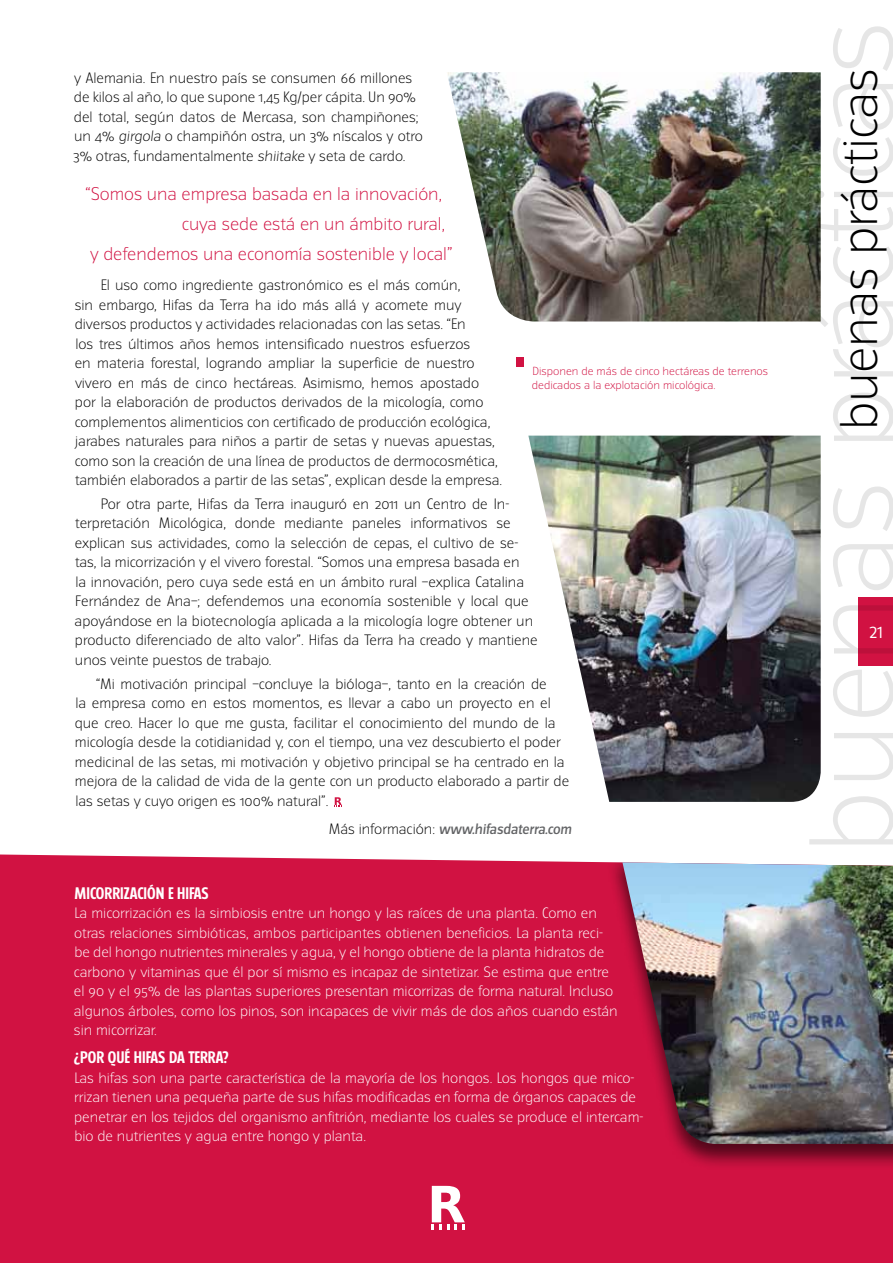
<style>
.page{position:relative;width:893px;height:1263px;background:#fff}
.page>*{position:absolute;margin:0;border:0;box-sizing:border-box;transform-origin:0 0}
.t1{font:300 107.25px "Turmino";color:#000}
.t2{font:700 50.1px "DejaVu Sans";color:#fff}
.t3{font:300 47.4px "Turmino";letter-spacing:-.01em;color:#000}
.t4{font:300 16.5px "Turmino";color:#d11242}
.t5{font:16.5px "Turmino LF";color:#fff}
.t6{font:700 15px "Turmino";color:#fff}
.t7{font:300 13.5px/19.5px "Turmino";color:#000}
.t8{font:300 13.5px/19.5px "Turmino";color:#fff}
.t9{font:500 13.5px "Turmino";color:#636466}
.t10{font:300 10.5px/13.5px "Turmino";color:#d11242}
.s1{font-weight:300;color:#000}
</style>
<div class="page">
<img style="left:528px;top:436px;width:293px;height:366px">
<div style="left:859px;top:597px;width:34px;height:68px;background:#d11242"></div>
<img style="left:447px;top:72px;width:374px;height:249px">
<div style="left:517px;top:357px;width:7px;height:10px;background:#d11242"></div>
<div style="left:0;top:854px;width:893px;height:409px;background:#d11242"></div>
<div style="left:607px;top:854px;width:286px;height:316px;background:#000;opacity:.6"></div>
<img style="left:622px;top:862px;width:271px;height:282px">
<svg style="left:335px;top:797px;width:7px;height:9px"></svg>
<svg style="left:432px;top:1224px;width:17px;height:5px"></svg>
<p class="t7" style="left:73px;top:68px;width:351px">y Alemania. En nuestro país se consumen 66 millones de kilos al año, lo que supone 1,45 Kg/per cápita. Un 90% del total, según datos de Mercasa, son champiñones; un 4% girgola o champiñón ostra, un 3% níscalos y otro 3% otras, fundamentalmente shiitake y seta de cardo.</p>
<p class="t4" style="left:85px;top:185px;width:358px">“Somos una empresa basada en la innovación,</p>
<p class="t4" style="left:182px;top:215px;width:265px">cuya sede está en un ámbito rural,</p>
<p class="t4" style="left:90px;top:245px;width:364px">y defendemos una economía sostenible y local”</p>
<p class="t7" style="left:75px;top:276px;width:429px;text-indent:26px">El uso como ingrediente gastronómico es el más común,<br>sin embargo, Hifas da Terra ha ido más allá y acomete muy diversos productos y actividades relacionadas con las setas. “En<br>los tres últimos años hemos intensificado nuestros esfuerzos<br>en materia forestal, logrando ampliar la superficie de nuestro vivero en más de cinco hectáreas. Asimismo, hemos apostado por la elaboración de productos derivados de la micología, como complementos alimenticios con certificado de producción ecológica, jarabes naturales para niños a partir de setas y nuevas apuestas, como son la creación de una línea de productos de dermocosmética, también elaborados a partir de las setas”, explican desde la empresa.</p>
<p class="t7" style="left:75px;top:494px;width:465px;text-indent:26px">Por otra parte, Hifas da Terra inauguró en 2011 un Centro de In&shy;terpretación Micológica, donde mediante paneles informativos se explican sus actividades, como la selección de cepas, el cultivo de se&shy;tas, la micorrización y el vivero forestal. “Somos una empresa basada en<br>la innovación, pero cuya sede está en un ámbito rural —explica Catalina Fernández de Ana—; defendemos una economía sostenible y local que apoyándose en la biotecnología aplicada a la micología logre obtener un producto diferenciado de alto valor”. Hifas da Terra ha creado y mantiene unos veinte puestos de trabajo.</p>
<p class="t7" style="left:75px;top:674px;width:496px;text-indent:21px">“Mi motivación principal —concluye la bióloga—, tanto en la creación de<br>la empresa como en estos momentos, es llevar a cabo un proyecto en el que creo. Hacer lo que me gusta, facilitar el conocimiento del mundo de la micología desde la cotidianidad y, con el tiempo, una vez descubierto el poder medicinal de las setas, mi motivación y objetivo principal se ha centrado en la mejora de la calidad de vida de la gente con un producto elaborado a partir de las setas y cuyo origen es 100% natural”.</p>
<p class="t10" style="left:532px;top:365px;width:238px">Disponen de más de cinco hectáreas de terrenos dedicados a la explotación micológica.</p>
<p class="t9" style="left:329px;top:820px;width:246px"><span class="s1">Más información:</span> www.hifasdaterra.com</p>
<p class="t6" style="left:75px;top:884px;width:122px">MICORRIZACIÓN E HIFAS</p>
<p class="t8" style="left:74px;top:904px;width:545px">La micorrización es la simbiosis entre un hongo y las raíces de una planta. Como en otras relaciones simbióticas, ambos participantes obtienen beneficios. La planta reci&shy;be del hongo nutrientes minerales y agua, y el hongo obtiene de la planta hidratos de carbono y vitaminas que él por sí mismo es incapaz de sintetizar. Se estima que entre el 90 y el 95% de las plantas superiores presentan micorrizas de forma natural. Incluso algunos árboles, como los pinos, son incapaces de vivir más de dos años cuando están sin micorrizar.</p>
<p class="t6" style="left:74px;top:1048px;width:157px">¿POR QUÉ HI FAS DA TERRA?</p>
<p class="t8" style="left:74px;top:1068px;width:571px">Las hifas son una parte característica de la mayoría de los hongos. Los hongos que mico&shy;rrizan tienen una pequeña parte de sus hifas modificadas en forma de órganos capaces de penetrar en los tejidos del organismo anfitrión, mediante los cuales se produce el intercam&shy;bio de nutrientes y agua entre hongo y planta.</p>
<h2 class="t2" style="left:427px;top:1163px;width:40px">R</h2>
<h1 class="t1" style="left:793px;top:854px;width:835px;rotate:-90deg">buenas prácticas</h1>
<h3 class="t3" style="left:833px;top:430px;width:363px;rotate:-90deg">buenas prácticas</h3>
<p class="t5" style="left:869px;top:622px;width:15px">21</p>
</div>
